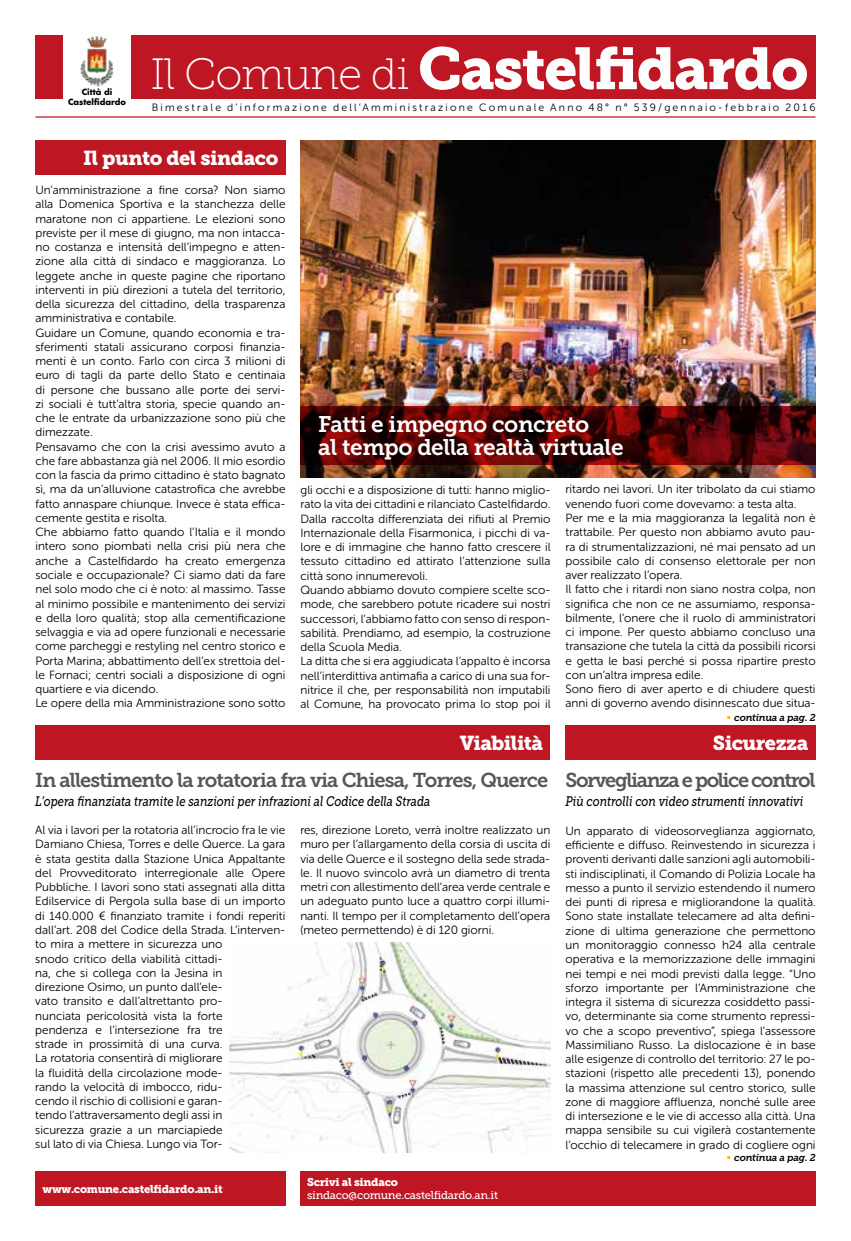
<style>
.page{position:relative;width:851px;height:1241px;background:#fff}
.page>*{position:absolute;margin:0;border:0;box-sizing:border-box;transform-origin:0 0}
.t1{font:58.75px "Museo Slab 900";letter-spacing:-.025em;color:#fff}
.t2{font:22.5px/22.5px "Museo Slab 700";letter-spacing:-.02em;color:#fff}
.t3{font:20px "Museo Slab 700";letter-spacing:-.045em;color:#575756}
.t4{font:20px "Museo Slab 900";letter-spacing:-.025em;color:#fff}
.t5{font:20px "Museo Slab 700";letter-spacing:-.07em;color:#575756}
.t6{font:italic 13.75px "Museo Slab 500";color:#000;scale:.81 1}
.t7{font:11.88px/14.2px "Museo Sans Rounded 300";color:#000}
.t8{font:11.25px "Museo Slab 900";letter-spacing:-.025em;color:#fff}
.t9{font:11.25px "Museo Slab 500";letter-spacing:-.025em;color:#fff}
.t10{font:10.62px "Museo Sans Rounded 300";letter-spacing:.21em;color:#000}
.t11{font:italic 10px "Museo Slab 700";letter-spacing:-.03em;color:#000}
.t12{font:700 8.38px/9.1px "Futura";color:#000;text-align:center}
.s1{font-family:"Museo Slab 100";font-size:43.75px}
.s2{font-family:"Museo Sans Rounded 300";font-style:normal;font-size:11.88px;color:#fbba00}
</style>
<div class="page">
<div style="left:35px;top:35px;width:780px;height:64px;background:#be1622"></div>
<div style="left:35px;top:1170px;width:250px;height:35px;background:#be1622"></div>
<div style="left:300px;top:1170px;width:515px;height:35px;background:#be1622"></div>
<div style="left:35px;top:140px;width:250px;height:34px;background:#be1622"></div>
<hr style="left:35px;top:116px;width:780px;height:2px;background:#be1622">
<div style="left:63px;top:23px;width:68px;height:85px;background:#fff"></div>
<img style="left:80px;top:36px;width:34px;height:51px">
<div style="left:723px;top:1151px;width:11px;height:12px;border:8px solid #fff;border-radius:50%"></div>
<div style="left:723px;top:711px;width:11px;height:11px;border:8px solid #fff;border-radius:50%"></div>
<img style="left:229px;top:942px;width:321px;height:210px">
<img style="left:300px;top:140px;width:515px;height:337px">
<div style="left:35px;top:725px;width:515px;height:35px;background:#be1622"></div>
<div style="left:565px;top:725px;width:250px;height:35px;background:#be1622"></div>
<svg style="left:300px;top:406px;width:515px;height:58px;background:#4b0405"></svg>
<p class="t12" style="left:68px;top:87px;width:60px">Città di<br>Castelfidardo</p>
<h1 class="t1" style="left:150px;top:34px;width:659px"><span class="s1">Il Comune di</span> Castelfidardo</h1>
<p class="t10" style="left:152px;top:101px;width:665px">Bimestrale d’informazione dell’Amministrazione Comunale Anno 48° n° 539/gennaio-febbraio 2016</p>
<h3 class="t4" style="left:83px;top:146px;width:196px">Il punto del sindaco</h3>
<p class="t7" style="left:35px;top:183px;width:251px">Un’amministrazione a fine corsa? Non siamo alla Domenica Sportiva e la stanchezza delle maratone non ci appartiene. Le elezioni sono previste per il mese di giugno, ma non intacca&shy;no costanza e intensità dell’impegno e atten&shy;zione alla città di sindaco e maggioranza. Lo leggete anche in queste pagine che riportano interventi in più direzioni a tutela del territorio, della sicurezza del cittadino, della trasparenza amministrativa e contabile.<br>Guidare un Comune, quando economia e tra&shy;sferimenti statali assicurano corposi finanzia&shy;menti è un conto. Farlo con circa 3 milioni di euro di tagli da parte dello Stato e centinaia di persone che bussano alle porte dei servi&shy;zi sociali è tutt’altra storia, specie quando an&shy;che le entrate da urbanizzazione sono più che dimezzate.<br>Pensavamo che con la crisi avessimo avuto a che fare abbastanza già nel 2006. Il mio esordio con la fascia da primo cittadino è stato bagnato sì, ma da un’alluvione catastrofica che avrebbe fatto annaspare chiunque. Invece è stata effica&shy;cemente gestita e risolta.<br>Che abbiamo fatto quando l’Italia e il mondo intero sono piombati nella crisi più nera che anche a Castelfidardo ha creato emergenza sociale e occupazionale? Ci siamo dati da fare nel solo modo che ci è noto: al massimo. Tasse al minimo possibile e mantenimento dei servizi e della loro qualità; stop alla cementificazione selvaggia e via ad opere funzionali e necessarie come parcheggi e restyling nel centro storico e Porta Marina; abbattimento dell’ex strettoia del&shy;le Fornaci; centri sociali a disposizione di ogni quartiere e via dicendo.<br>Le opere della mia Amministrazione sono sotto</p>
<h2 class="t2" style="left:318px;top:413px;width:307px">Fatti e impegno concreto<br>al tempo della realtà virtuale</h2>
<p class="t7" style="left:300px;top:483px;width:251px">gli occhi e a disposizione di tutti: hanno miglio&shy;rato la vita dei cittadini e rilanciato Castelfidardo.<br>Dalla raccolta differenziata dei rifiuti al Premio Internazionale della Fisarmonica, i picchi di va&shy;lore e di immagine che hanno fatto crescere il tessuto cittadino ed attirato l’attenzione sulla città sono innumerevoli.<br>Quando abbiamo dovuto compiere scelte sco&shy;mode, che sarebbero potute ricadere sui nostri successori, l’abbiamo fatto con senso di respon&shy;sabilità. Prendiamo, ad esempio, la costruzione della Scuola Media.<br>La ditta che si era aggiudicata l’appalto è incorsa nell’interdittiva antimafia a carico di una sua for&shy;nitrice il che, per responsabilità non imputabili al Comune, ha provocato prima lo stop poi il</p>
<p class="t7" style="left:565px;top:482px;width:251px">ritardo nei lavori. Un iter tribolato da cui stiamo venendo fuori come dovevamo: a testa alta.<br>Per me e la mia maggioranza la legalità non è trattabile. Per questo non abbiamo avuto pau&shy;ra di strumentalizzazioni, né mai pensato ad un possibile calo di consenso elettorale per non aver realizzato l’opera.<br>Il fatto che i ritardi non siano nostra colpa, non significa che non ce ne assumiamo, responsa&shy;bilmente, l’onere che il ruolo di amministratori ci impone. Per questo abbiamo concluso una transazione che tutela la città da possibili ricorsi e getta le basi perché si possa ripartire presto con un’altra impresa edile.<br>Sono fiero di aver aperto e di chiudere questi anni di governo avendo disinnescato due situa-</p>
<p class="t11" style="left:726px;top:711px;width:90px"><span class="s2">•</span> continua a pag. 2</p>
<h3 class="t4" style="left:459px;top:731px;width:85px">Viabilità</h3>
<h3 class="t4" style="left:712px;top:731px;width:97px">Sicurezza</h3>
<h3 class="t3" style="left:35px;top:768px;width:514px">In allestimento la rotatoria fra via Chiesa, Torres, Querce</h3>
<p class="t6" style="left:35px;top:793px;width:489px">L’opera finanziata tramite le sanzioni per infrazioni al Codice della Strada</p>
<p class="t7" style="left:35px;top:823px;width:251px">Al via i lavori per la rotatoria all’incrocio fra le vie Damiano Chiesa, Torres e delle Querce. La gara è stata gestita dalla Stazione Unica Appaltante del Provveditorato interregionale alle Opere Pubbliche. I lavori sono stati assegnati alla ditta Edilservice di Pergola sulla base di un importo di 140.000 € finanziato tramite i fondi reperiti dall’art. 208 del Codice della Strada. L’interven&shy;to mira a mettere in sicurezza uno<br>snodo critico della viabilità cittadi-<br>na, che si collega con la Jesina in<br>direzione Osimo, un punto dall’ele-<br>vato transito e dall’altrettanto pro-<br>nunciata pericolosità vista la forte<br>pendenza e l’intersezione fra tre<br>strade in prossimità di una curva.<br>La rotatoria consentirà di migliorare<br>la fluidità della circolazione mode-<br>rando la velocità di imbocco, ridu-<br>cendo il rischio di collisioni e garan-<br>tendo l’attraversamento degli assi in<br>sicurezza grazie a un marciapiede<br>sul lato di via Chiesa. Lungo via Tor-</p>
<p class="t7" style="left:300px;top:823px;width:251px;text-align:justify">res, direzione Loreto, verrà inoltre realizzato un muro per l’allargamento della corsia di uscita di via delle Querce e il sostegno della sede strada&shy;le. Il nuovo svincolo avrà un diametro di trenta metri con allestimento dell’area verde centrale e un adeguato punto luce a quattro corpi illumi&shy;nanti. Il tempo per il completamento dell’opera (meteo permettendo) è di 120 giorni.</p>
<p class="t8" style="left:43px;top:1181px;width:181px">www.comune.castelfidardo.an.it</p>
<p class="t8" style="left:307px;top:1175px;width:92px">Scrivi al sindaco</p>
<p class="t9" style="left:307px;top:1188px;width:192px">sindaco@comune.castelfidardo.an.it</p>
<h3 class="t5" style="left:565px;top:768px;width:251px">Sorveglianza e police control</h3>
<p class="t6" style="left:565px;top:793px;width:295px">Più controlli con video strumenti innovativi</p>
<p class="t7" style="left:565px;top:823px;width:251px;text-align:justify">Un apparato di videosorveglianza aggiornato, efficiente e diffuso. Reinvestendo in sicurezza i proventi derivanti dalle sanzioni agli automobili&shy;sti indisciplinati, il Comando di Polizia Locale ha messo a punto il servizio estendendo il numero dei punti di ripresa e migliorandone la qualità.<br>Sono state installate telecamere ad alta defini&shy;zione di ultima generazione che permettono un monitoraggio connesso h24 alla centrale operativa e la memorizzazione delle immagini nei tempi e nei modi previsti dalla legge. “Uno sforzo importante per l’Amministrazione che integra il sistema di sicurezza cosiddetto passi&shy;vo, determinante sia come strumento repressi&shy;vo che a scopo preventivo”, spiega l’assessore Massimiliano Russo. La dislocazione è in base alle esigenze di controllo del territorio: 27 le po&shy;stazioni (rispetto alle precedenti 13), ponendo la massima attenzione sul centro storico, sulle zone di maggiore affluenza, nonché sulle aree di intersezione e le vie di accesso alla città. Una mappa sensibile su cui vigilerà costantemente l’occhio di telecamere in grado di cogliere ogni</p>
<p class="t11" style="left:726px;top:1151px;width:90px"><span class="s2">•</span> continua a pag. 2</p>
</div>
